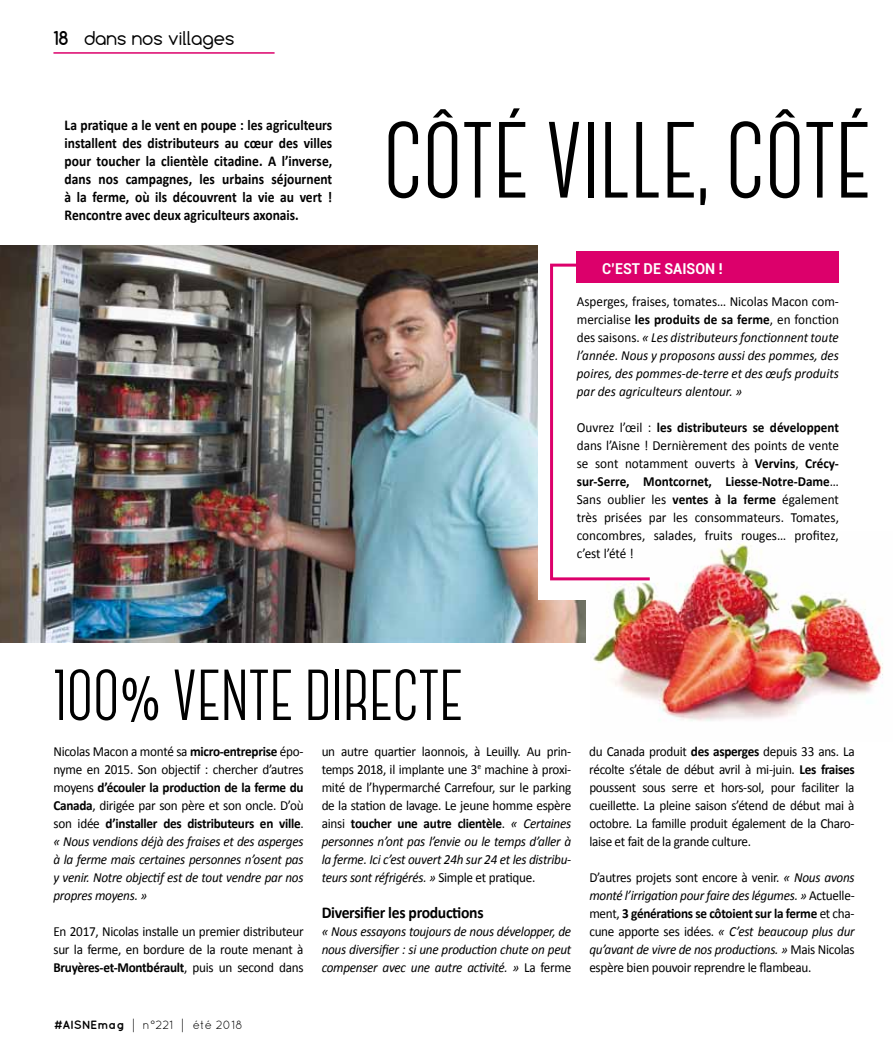
<style>
.page{position:relative;width:893px;height:1063px;background:#fff}
.page>*{position:absolute;margin:0;border:0;box-sizing:border-box;transform-origin:0 0}
.t1{font:700 108px "Canter";color:#000}
.t2{font:700 72px "Canter";color:#000}
.t3{font:18px "Comfortaa";color:#000}
.t4{font:700 16.5px "Calibri";letter-spacing:-.02em;color:#000;scale:.95 1}
.t5{font:700 15px/18px "Calibri";color:#000;text-align:justify;scale:.9 1}
.t6{font:700 15px "Roboto";color:#fff;scale:.95 1}
.t7{font:13.8px/18px "Calibri";letter-spacing:-.02em;color:#000;text-align:justify;scale:.95 1}
.t8{font:italic 13.8px/18px "Calibri";letter-spacing:-.02em;color:#000;text-align:justify;scale:.95 1}
.t9{font:12px "Quicksand";color:#000}
.s1{font-weight:700}
.s2{font-style:normal}
.s3{font-weight:700;font-style:normal}
.s4{font-family:"Frutiger LT Std";font-weight:400;font-stretch:condensed;font-size:60px}
.s5{font-style:italic}
.s6{font-family:"Gujarati"}
</style>
<div class="page">
<hr style="left:53px;top:52px;width:222px;height:2px;background:#dc006b">
<img style="left:0;top:246px;width:585px;height:396px">
<div style="left:538px;top:234px;width:329px;height:366px;background:#fff"></div>
<img style="left:591px;top:534px;width:292px;height:187px">
<div style="left:550px;top:264px;width:101px;height:316px;border:3px solid #dc006b"></div>
<div style="left:577px;top:251px;width:262px;height:32px;background:#dc006b"></div>
<h3 class="t3" style="left:53px;top:27px;width:182px"><span class="s1">18</span> dans nos villages</h3>
<p class="t5" style="left:65px;top:116px;width:299px">La pratique a le vent en poupe : les agriculteurs installent des distributeurs au cœur des villes pour toucher la clientèle citadine. A l’inverse, dans nos campagnes, les urbains séjournent à la ferme, où ils découvrent la vie au vert !<br>Rencontre avec deux agriculteurs axonais.</p>
<h1 class="t1" style="left:384px;top:107px;width:488px">CÔTÉ VILLE, CÔTÉ</h1>
<p class="t6" style="left:602px;top:258px;width:128px">C’EST DE SAISON !</p>
<p class="t8" style="left:577px;top:292px;width:277px"><span class="s2">Asperges, fraises, tomates… Nicolas Macon com&shy;mercialise</span> <span class="s3">les produits de sa ferme</span><span class="s2">, en fonction des saisons.</span> « Les distributeurs fonctionnent toute l’année. Nous y proposons aussi des pommes, des poires, des pommes-de-terre et des œufs produits par des agriculteurs alentour. »</p>
<p class="t7" style="left:577px;top:418px;width:277px">Ouvrez l’œil : <span class="s1">les distributeurs se développent </span>dans l’Aisne ! Dernièrement des points de vente se sont notamment ouverts à <span class="s1">vervins</span>, <span class="s1">Crécy&shy;sur-Serre, Montcornet, Liesse-notre-dame</span>… Sans oublier les <span class="s1">ventes à la ferme</span> également très prisées par les consommateurs. Tomates, concombres, salades, fruits rouges… profitez, c’est l’été !</p>
<h2 class="t2" style="left:54px;top:660px;width:410px">1OO<span class="s4">%</span> VENTE DIRECTE</h2>
<p class="t7" style="left:322px;top:742px;width:264px">un autre quartier laonnois, à Leuilly. Au prin&shy;temps 2018, il implante une 3<sup>e</sup> machine à proxi&shy;mité de l’hypermarché Carrefour, sur le parking de la station de lavage. Le jeune homme espère ainsi <span class="s1">toucher une autre clientèle</span>. <span class="s5">« Certaines personnes n’ont pas l’envie ou le temps d’aller à la ferme. Ici c’est ouvert 24h sur 24 et les distribu&shy;teurs sont réfrigérés. »</span> Simple et pratique.</p>
<p class="t4" style="left:322px;top:902px;width:172px">Diversifier les productions</p>
<p class="t8" style="left:322px;top:922px;width:264px">« Nous essayons toujours de nous développer, de nous diversifier : si une production chute on peut compenser avec une autre activité. » <span class="s2">La ferme</span></p>
<p class="t8" style="left:53px;top:742px;width:265px"><span class="s2">Nicolas Macon a monté sa</span> <span class="s3">micro-entreprise</span> <span class="s2">épo&shy;nyme en 2015. Son objectif : chercher d’autres moyens</span> <span class="s3">d’écouler la production de la ferme du Canada</span><span class="s2">, dirigée par son père et son oncle. D’où son idée</span> <span class="s3">d’installer des distributeurs en ville</span><span class="s2">. </span>« Nous vendions déjà des fraises et des asperges à la ferme mais certaines personnes n’osent pas y venir. Notre objectif est de tout vendre par nos propres moyens. »</p>
<p class="t7" style="left:53px;top:922px;width:265px">En 2017, Nicolas installe un premier distributeur sur la ferme, en bordure de la route menant à <span class="s1">Bruyères-et-Montbérault</span>, puis un second dans</p>
<p class="t9" style="left:54px;top:1018px;width:190px"><span class="s1">#AISNEMAG</span> <span class="s6">|</span> n°221 <span class="s6">|</span> été 2018</p>
<p class="t7" style="left:589px;top:742px;width:281px">du Canada produit <span class="s1">des asperges</span> depuis 33 ans. La récolte s’étale de début avril à mi-juin. <span class="s1">Les fraises </span>poussent sous serre et hors-sol, pour faciliter la cueillette. La pleine saison s’étend de début mai à octobre. La famille produit également de la Charo&shy;laise et fait de la grande culture.</p>
<p class="t7" style="left:589px;top:868px;width:281px">D’autres projets sont encore à venir. <span class="s5">« Nous avons monté l’irrigation pour faire des légumes. »</span> Actuelle&shy;ment, <span class="s1">3 générations se côtoient sur la ferme</span> et cha&shy;cune apporte ses idées. <span class="s5">« C’est beaucoup plus dur qu’avant de vivre de nos productions. »</span> Mais Nicolas espère bien pouvoir reprendre le flambeau.</p>
</div>
